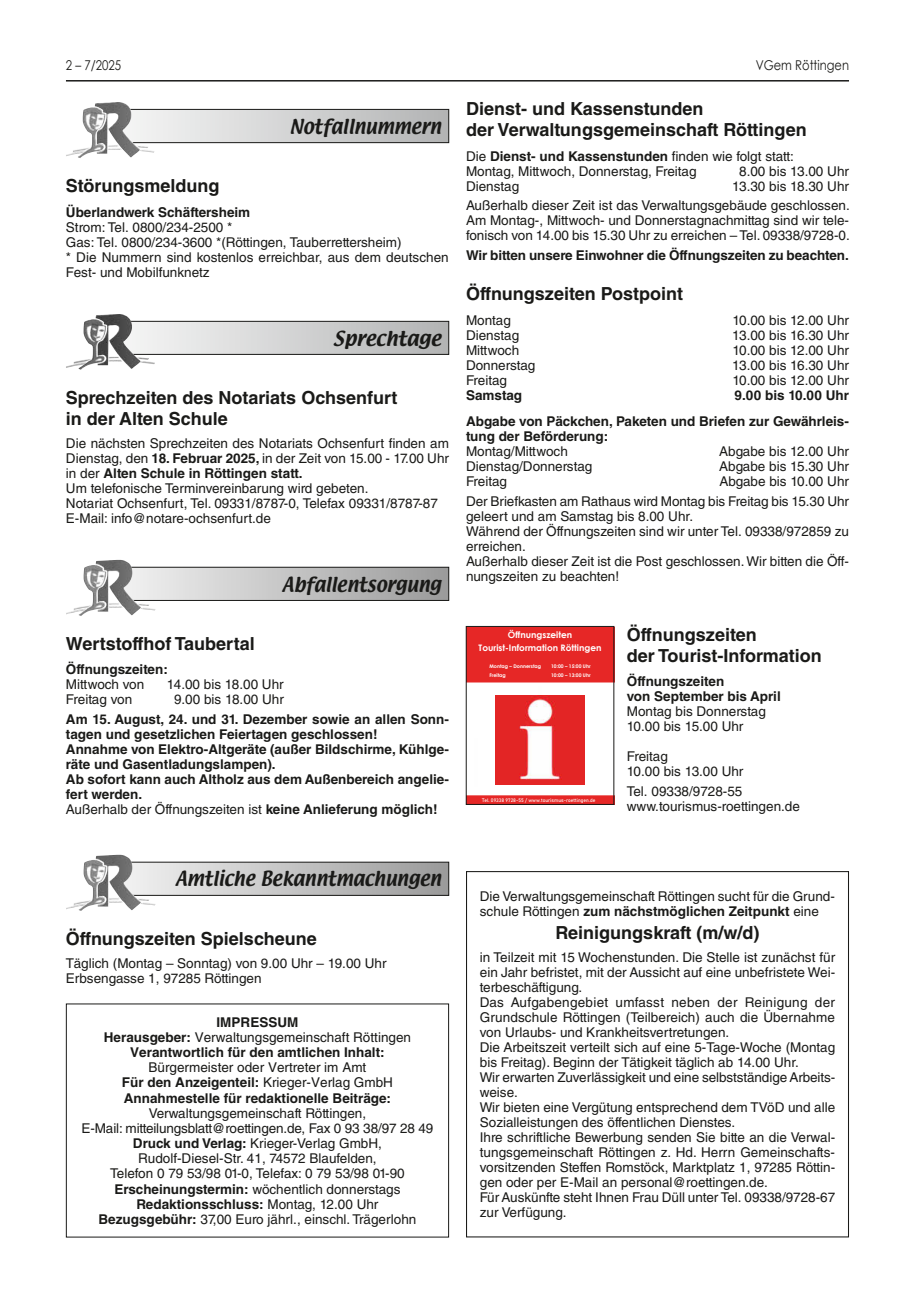
<style>
.page{position:relative;width:915px;height:1297px;background:#fff}
.page>*{position:absolute;margin:0;border:0;box-sizing:border-box;transform-origin:0 0}
.t1{font:18.15px "Textile";color:#1a1a18;scale:.95 1}
.t2{font:700 18px/21px "Helvetica LT Std";color:#1a1a18}
.t3{font:18px "Textile";color:#1a1a18}
.t4{font:13.5px/15px "Helvetica LT Std";color:#1a1a18}
.t5{font:700 13.5px/15px "Helvetica LT Std";color:#1a1a18}
.t6{font:13.5px "Century Gothic";color:#1a1a18;scale:.85 1}
.t7{font:700 9px/13.5px "Century Gothic";color:#fff;text-align:center}
.t8{font:700 4.95px "Century Gothic";color:#fff}
.t9{font:4.95px "Bahnschrift";color:#fff}
.s1{font-weight:700}
.s2{font-weight:400}
</style>
<div class="page">
<hr style="left:66px;top:80px;width:782px;height:2px;background:#1a1a18">
<svg style="left:155px;top:111px;width:292px;height:30px;background:#d1d1d2"></svg>
<div style="left:121px;top:109px;width:328px;height:34px;border:1px solid #1a1a18"></div>
<img style="left:66px;top:102px;width:89px;height:56px">
<svg style="left:155px;top:323px;width:292px;height:30px;background:#d1d1d2"></svg>
<div style="left:121px;top:321px;width:328px;height:34px;border:1px solid #1a1a18"></div>
<img style="left:66px;top:314px;width:89px;height:56px">
<div style="left:122px;top:567px;width:326px;height:33px;background:linear-gradient(to right,#f2f2f2,#9b9b9b)"></div>
<div style="left:121px;top:567px;width:328px;height:34px;border:1px solid #1a1a18"></div>
<img style="left:78px;top:560px;width:63px;height:56px">
<div style="left:122px;top:862px;width:326px;height:33px;background:linear-gradient(to right,#f2f2f2,#9b9b9b)"></div>
<div style="left:121px;top:862px;width:328px;height:33px;border:1px solid #1a1a18"></div>
<img style="left:78px;top:855px;width:63px;height:56px">
<div style="left:468px;top:628px;width:144px;height:54px;background:#e62726"></div>
<svg style="left:468px;top:796px;width:144px;height:1px"></svg>
<div style="left:466px;top:797px;width:148px;height:7px;background:#e62726"></div>
<img style="left:495px;top:695px;width:89px;height:90px">
<div style="left:466px;top:626px;width:148px;height:179px;border:1px solid #1a1a18"></div>
<div style="left:466px;top:871px;width:382px;height:366px;border:1px solid #1a1a18"></div>
<div style="left:66px;top:1003px;width:383px;height:234px;border:1px solid #1a1a18"></div>
<p class="t6" style="left:66px;top:57px;width:67px">2 – 7/2025</p>
<p class="t6" style="left:755px;top:57px;width:111px">VGem Röttingen</p>
<h1 class="t1" style="left:290px;top:114px;width:161px">Notfallnummern</h1>
<h2 class="t2" style="left:66px;top:175px;width:155px">Störungsmeldung</h2>
<p class="t5" style="left:66px;top:205px;width:186px">Überlandwerk Schäftersheim</p>
<p class="t4" style="left:66px;top:220px;width:384px">Strom: Tel. 0800/234-2500 *<br>Gas: Tel. 0800/234-3600 *(Röttingen, Tauberrettersheim)<br>* Die Nummern sind kostenlos erreichbar, aus dem deutschen Fest- und Mobilfunknetz</p>
<h2 class="t3" style="left:333px;top:325px;width:109px">Sprechtage</h2>
<h2 class="t2" style="left:66px;top:387px;width:333px">Sprechzeiten des Notariats Ochsenfurt in der Alten Schule</h2>
<p class="t4" style="left:66px;top:436px;width:384px">Die nächsten Sprechzeiten des Notariats Ochsenfurt finden am Dienstag, den <span class="s1">18. Februar 2025,</span> in der Zeit von 15.00 - 17.00 Uhr in der <span class="s1">Alten Schule in Röttingen statt.<br></span>Um telefonische Terminvereinbarung wird gebeten.<br>Notariat Ochsenfurt, Tel. 09331/8787-0, Telefax 09331/8787-87<br>E-Mail: info@notare-ochsenfurt.de</p>
<h1 class="t1" style="left:282px;top:571px;width:168px">Abfallentsorgung</h1>
<h2 class="t2" style="left:66px;top:633px;width:190px">Wertstoffhof Taubertal</h2>
<p class="t5" style="left:66px;top:662px;width:103px">Öffnungszeiten:</p>
<p class="t4" style="left:66px;top:677px;width:80px">Mittwoch von</p>
<p class="t4" style="left:167px;top:677px;width:118px">14.00 bis 18.00 Uhr</p>
<p class="t4" style="left:66px;top:692px;width:68px">Freitag von</p>
<p class="t4" style="left:174px;top:692px;width:111px">9.00 bis 18.00 Uhr</p>
<p class="t5" style="left:66px;top:711px;width:384px">Am 15. August, 24. und 31. Dezember sowie an allen Sonn&shy;tagen und gesetzlichen Feiertagen geschlossen!<br>Annahme von Elektro-Altgeräte (außer Bildschirme, Kühlge&shy;räte und Gasentladungslampen).<br>Ab sofort kann auch Altholz aus dem Außenbereich angelie&shy;fert werden.<br><span class="s2">Außerhalb der Öffnungszeiten ist</span> keine Anlieferung möglich!</p>
<h2 class="t2" style="left:466px;top:98px;width:342px">Dienst- und Kassenstunden<br>der Verwaltungsgemeinschaft Röttingen</h2>
<p class="t4" style="left:466px;top:148px;width:329px">Die <span class="s1">Dienst- und Kassenstunden</span> finden wie folgt statt:<br>Montag, Mittwoch, Donnerstag, Freitag</p>
<p class="t4" style="left:738px;top:163px;width:111px">8.00 bis 13.00 Uhr</p>
<p class="t4" style="left:466px;top:176px;width:385px;line-height:19.8px;text-align:right">13.30 bis 18.30 Uhr<br>Außerhalb dieser Zeit ist das Verwaltungsgebäude geschlossen.</p>
<p class="t4" style="left:466px;top:213px;width:385px">Am Montag-, Mittwoch- und Donnerstagnachmittag sind wir tele&shy;fonisch von 14.00 bis 15.30 Uhr zu erreichen – Tel. 09338/9728-0.</p>
<p class="t5" style="left:466px;top:248px;width:384px">Wir bitten unsere Einwohner die Öffnungszeiten zu beachten.</p>
<h2 class="t2" style="left:466px;top:283px;width:219px">Öffnungszeiten Postpoint</h2>
<p class="t4" style="left:466px;top:313px;width:46px">Montag</p>
<p class="t4" style="left:732px;top:313px;width:118px">10.00 bis 12.00 Uhr</p>
<p class="t4" style="left:466px;top:328px;width:55px">Dienstag</p>
<p class="t4" style="left:732px;top:328px;width:118px">13.00 bis 16.30 Uhr</p>
<p class="t4" style="left:466px;top:343px;width:55px">Mittwoch</p>
<p class="t4" style="left:732px;top:343px;width:118px">10.00 bis 12.00 Uhr</p>
<p class="t4" style="left:466px;top:358px;width:71px">Donnerstag</p>
<p class="t4" style="left:732px;top:358px;width:118px">13.00 bis 16.30 Uhr</p>
<p class="t4" style="left:466px;top:373px;width:42px">Freitag</p>
<p class="t4" style="left:732px;top:373px;width:118px">10.00 bis 12.00 Uhr</p>
<p class="t5" style="left:466px;top:388px;width:58px">Samstag</p>
<p class="t4" style="left:466px;top:178px;width:55px">Dienstag</p>
<p class="t5" style="left:466px;top:382px;width:384px;line-height:25.7px;text-align:right">9.00 bis 10.00 Uhr<br>Abgabe von Päckchen, Paketen und Briefen zur Gewährleis-</p>
<p class="t5" style="left:466px;top:428px;width:144px">tung der Beförderung:</p>
<p class="t4" style="left:466px;top:444px;width:103px">Montag/Mittwoch</p>
<p class="t4" style="left:718px;top:444px;width:131px">Abgabe bis 12.00 Uhr</p>
<p class="t4" style="left:466px;top:459px;width:128px">Dienstag/Donnerstag</p>
<p class="t4" style="left:718px;top:459px;width:131px">Abgabe bis 15.30 Uhr</p>
<p class="t4" style="left:466px;top:474px;width:42px">Freitag</p>
<p class="t4" style="left:466px;top:471px;width:384px;line-height:20.5px;text-align:right">Abgabe bis 10.00 Uhr<br>Der Briefkasten am Rathaus wird Montag bis Freitag bis 15.30 Uhr</p>
<p class="t4" style="left:466px;top:509px;width:384px">geleert und am Samstag bis 8.00 Uhr.<br>Während der Öffnungszeiten sind wir unter Tel. 09338/972859 zu erreichen.<br>Außerhalb dieser Zeit ist die Post geschlossen. Wir bitten die Öff&shy;nungszeiten zu beachten!</p>
<p class="t7" style="left:478px;top:627px;width:124px">Öffnungszeiten<br>Tourist-Information Röttingen</p>
<p class="t8" style="left:489px;top:662px;width:53px">Montag – Donnerstag</p>
<p class="t8" style="left:551px;top:662px;width:41px">10:00 – 15:00 Uhr</p>
<p class="t8" style="left:489px;top:672px;width:18px">Freitag</p>
<p class="t8" style="left:551px;top:672px;width:41px">10:00 – 13:00 Uhr</p>
<p class="t9" style="left:482px;top:796px;width:115px">Tel. 09338 9728-55 / www.tourismus-roettingen.de</p>
<h2 class="t2" style="left:626px;top:623px;width:196px">Öffnungszeiten<br>der Tourist-Information</h2>
<p class="t5" style="left:626px;top:674px;width:155px">Öffnungszeiten<br>von September bis April</p>
<p class="t4" style="left:626px;top:704px;width:141px">Montag bis Donnerstag<br>10.00 bis 15.00 Uhr</p>
<p class="t4" style="left:626px;top:749px;width:118px">Freitag<br>10.00 bis 13.00 Uhr</p>
<p class="t4" style="left:626px;top:784px;width:174px">Tel. 09338/9728-55 www.tourismus-roettingen.de</p>
<h1 class="t1" style="left:175px;top:866px;width:281px">Amtliche Bekanntmachungen</h1>
<h2 class="t2" style="left:66px;top:928px;width:252px">Öffnungszeiten Spielscheune</h2>
<p class="t4" style="left:66px;top:956px;width:322px">Täglich (Montag – Sonntag) von 9.00 Uhr – 19.00 Uhr<br>Erbsengasse 1, 97285 Röttingen</p>
<p class="t5" style="left:104px;top:1014px;width:308px;text-align:center">IMPRESSUM<br>Herausgeber: <span class="s2">Verwaltungsgemeinschaft Röttingen<br></span>Verantwortlich für den amtlichen Inhalt:</p>
<p class="t5" style="left:122px;top:1060px;width:272px;text-align:center"><span class="s2">Bürgermeister oder Vertreter im Amt<br></span>Für den Anzeigenteil: <span class="s2">Krieger-Verlag GmbH<br></span>Annahmestelle für redaktionelle Beiträge:</p>
<p class="t4" style="left:82px;top:1105px;width:353px;text-align:center">Verwaltungsgemeinschaft Röttingen,<br>E-Mail: mitteilungsblatt@roettingen.de, Fax 0 93 38/97 28 49<br><span class="s1">Druck und Verlag:</span> Krieger-Verlag GmbH, Rudolf-Diesel-Str. 41, 74572 Blaufelden,<br>Telefon 0 79 53/98 01-0, Telefax: 0 79 53/98 01-90<br><span class="s1">Erscheinungstermin:</span> wöchentlich donnerstags <span class="s1">Redaktionsschluss:</span> Montag, 12.00 Uhr<br><span class="s1">Bezugsgebühr:</span> 37,00 Euro jährl., einschl. Trägerlohn</p>
<p class="t4" style="left:479px;top:888px;width:356px">Die Verwaltungsgemeinschaft Röttingen sucht für die Grund&shy;schule Röttingen <span class="s1">zum nächstmöglichen Zeitpunkt</span> eine</p>
<h2 class="t2" style="left:555px;top:922px;width:205px">Reinigungskraft (m/w/d)</h2>
<p class="t4" style="left:479px;top:950px;width:357px">in Teilzeit mit 15 Wochenstunden. Die Stelle ist zunächst für ein Jahr befristet, mit der Aussicht auf eine unbefristete Wei&shy;terbeschäftigung.<br>Das Aufgabengebiet umfasst neben der Reinigung der Grundschule Röttingen (Teilbereich) auch die Übernahme von Urlaubs- und Krankheitsvertretungen.<br>Die Arbeitszeit verteilt sich auf eine 5-Tage-Woche (Montag bis Freitag). Beginn der Tätigkeit täglich ab 14.00 Uhr.<br>Wir erwarten Zuverlässigkeit und eine selbstständige Arbeits&shy;weise.<br>Wir bieten eine Vergütung entsprechend dem TVöD und alle Sozialleistungen des öffentlichen Dienstes.<br>Ihre schriftliche Bewerbung senden Sie bitte an die Verwal&shy;tungsgemeinschaft Röttingen z. Hd. Herrn Gemeinschafts&shy;vorsitzenden Steffen Romstöck, Marktplatz 1, 97285 Röttin&shy;gen oder per E-Mail an personal@roettingen.de.<br>Für Auskünfte steht Ihnen Frau Düll unter Tel. 09338/9728-67 zur Verfügung.</p>
</div>
